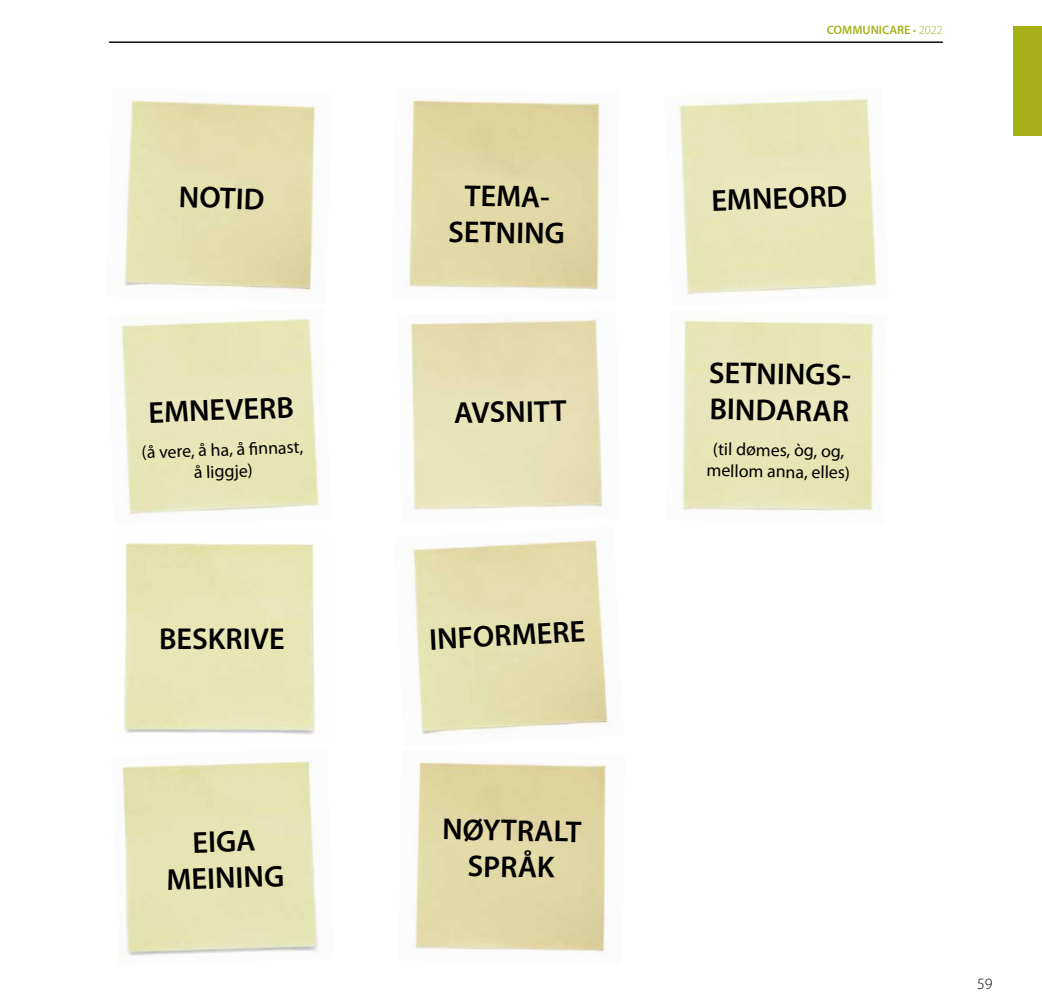
<style>
.page{position:relative;width:1042px;height:1008px;background:#fff}
.page>*{position:absolute;margin:0;border:0;box-sizing:border-box;transform-origin:0 0}
.t1{font:600 30.28px/36.4px "Myriad Pro";color:#000;text-align:center}
.t2{font:17.85px/21.3px "Myriad Pro";color:#000;text-align:center}
.t3{font:300 15.75px "Myriad Pro";color:#000}
.t4{font:600 12.25px "Myriad Pro";color:#a6b11a}
.s1{font-weight:300}
</style>
<div class="page">
<div style="left:1014px;top:26px;width:28px;height:110px;background:#a6b11a"></div>
<hr style="left:109px;top:42px;width:834px;height:1px;background:#000">
<img style="left:124px;top:99px;width:195px;height:195px">
<img style="left:407px;top:539px;width:202px;height:196px">
<img style="left:410px;top:319px;width:193px;height:191px">
<img style="left:409px;top:100px;width:192px;height:191px">
<img style="left:415px;top:762px;width:192px;height:191px">
<img style="left:119px;top:318px;width:208px;height:197px">
<img style="left:677px;top:98px;width:207px;height:197px">
<img style="left:679px;top:320px;width:204px;height:194px">
<img style="left:118px;top:543px;width:198px;height:192px">
<img style="left:121px;top:761px;width:197px;height:195px">
<p class="t1" style="left:180px;top:179px;width:87px;rotate:2deg">NOTID</p>
<p class="t1" style="left:148px;top:394px;width:147px;rotate:-2deg">EMNEVERB</p>
<p class="t2" style="left:141px;top:442px;width:163px;rotate:-2deg">(å vere, å ha, å fi nnast, å liggje)</p>
<p class="t1" style="left:449px;top:177px;width:118px;rotate:1deg">TEMA-<br>SETNING</p>
<p class="t1" style="left:454px;top:395px;width:114px;rotate:-1deg">AVSNITT</p>
<p class="t1" style="left:159px;top:620px;width:127px">BESKRIVE</p>
<p class="t1" style="left:428px;top:621px;width:158px;rotate:-3deg">INFORMERE</p>
<p class="t1" style="left:165px;top:825px;width:119px;rotate:-2deg">EIGA<br>MEINING</p>
<p class="t1" style="left:442px;top:811px;width:141px;rotate:1deg">NØYTRALT<br>SPRÅK</p>
<p class="t4" style="left:827px;top:24px;width:117px">COMMUNICARE <span class="s1">• 2022</span></p>
<p class="t1" style="left:711px;top:183px;width:138px;rotate:-2deg">EMNEORD</p>
<p class="t1" style="left:709px;top:354px;width:149px;text-align:left;rotate:1deg">SETNINGS-<br>BINDARAR</p>
<p class="t2" style="left:707px;top:438px;width:145px;rotate:1deg">(til dømes, òg, og, mellom anna, elles)</p>
<p class="t3" style="left:977px;top:974px;width:17px">59</p>
</div>
